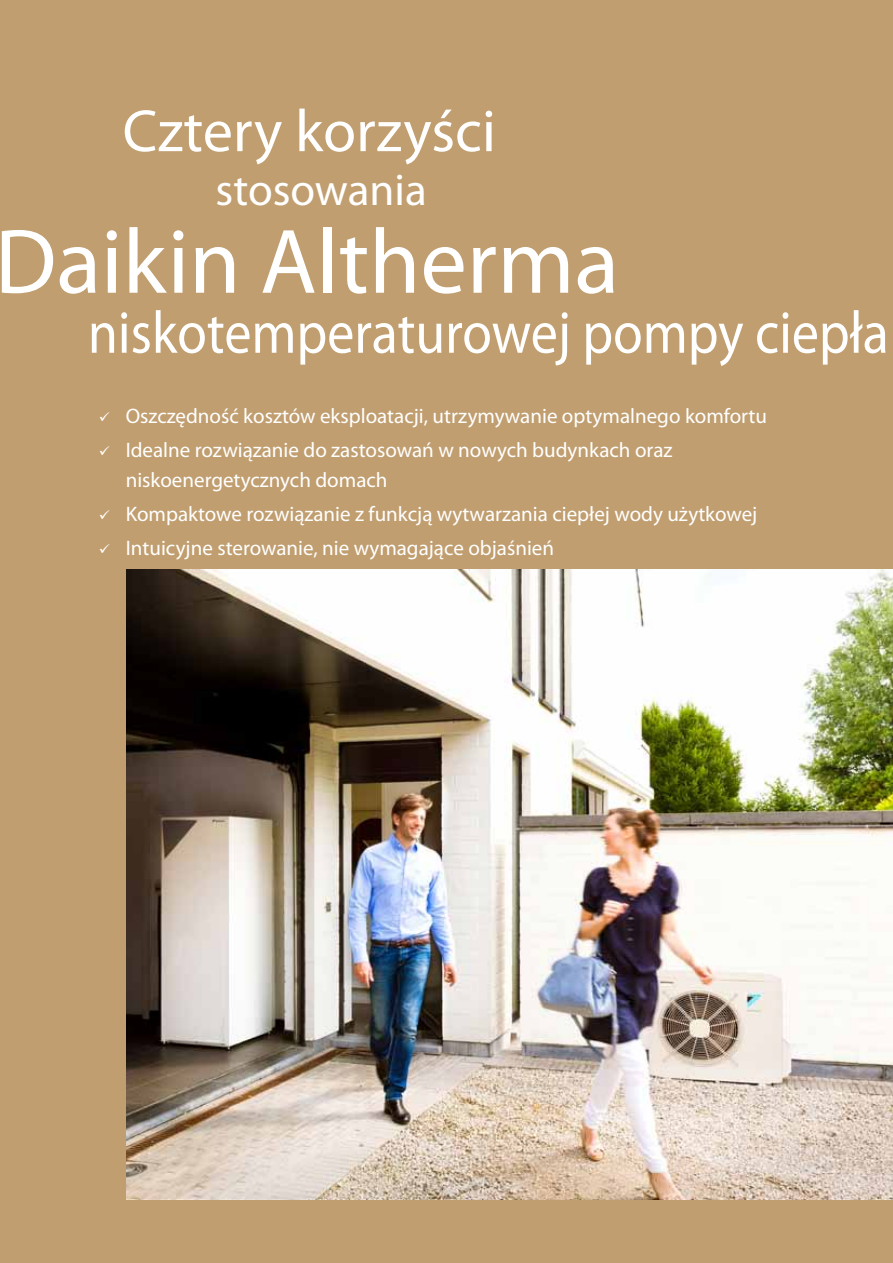
<style>
.page{position:relative;width:893px;height:1263px;background:#c19e6f}
.page>*{position:absolute;margin:0;border:0;box-sizing:border-box;transform-origin:0 0}
.t1{font:92.4px "Myriad Pro";color:#fff}
.t2{font:60px "Myriad Pro";color:#fff;scale:.9 1}
.t3{font:60px "Myriad Pro";color:#fff}
.t4{font:45px "Myriad Pro";color:#fff}
.t5{font:21px/33.9px "Myriad Pro";color:#fff}
</style>
<div class="page">
<img style="left:126px;top:570px;width:767px;height:629px">
<h2 class="t3" style="left:123px;top:98px;width:375px">Cztery korzyści</h2>
<h3 class="t4" style="left:216px;top:166px;width:213px">stosowania</h3>
<h1 class="t1" style="left:-5px;top:211px;width:626px">Daikin Altherma</h1>
<h2 class="t2" style="left:88px;top:300px;width:891px">niskotemperaturowej pompy ciepła</h2>
<p class="t5" style="left:126px;top:400px;width:643px">Oszczędność kosztów eksploatacji, utrzymywanie optymalnego komfortu<br>Idealne rozwiązanie do zastosowań w nowych budynkach oraz</p>
<p class="t5" style="left:126px;top:463px;width:633px">niskoenergetycznych domach<br>Kompaktowe rozwiązanie z funkcją wytwarzania ciepłej wody użytkowej<br>Intuicyjne sterowanie, nie wymagające objaśnień</p>
</div>
